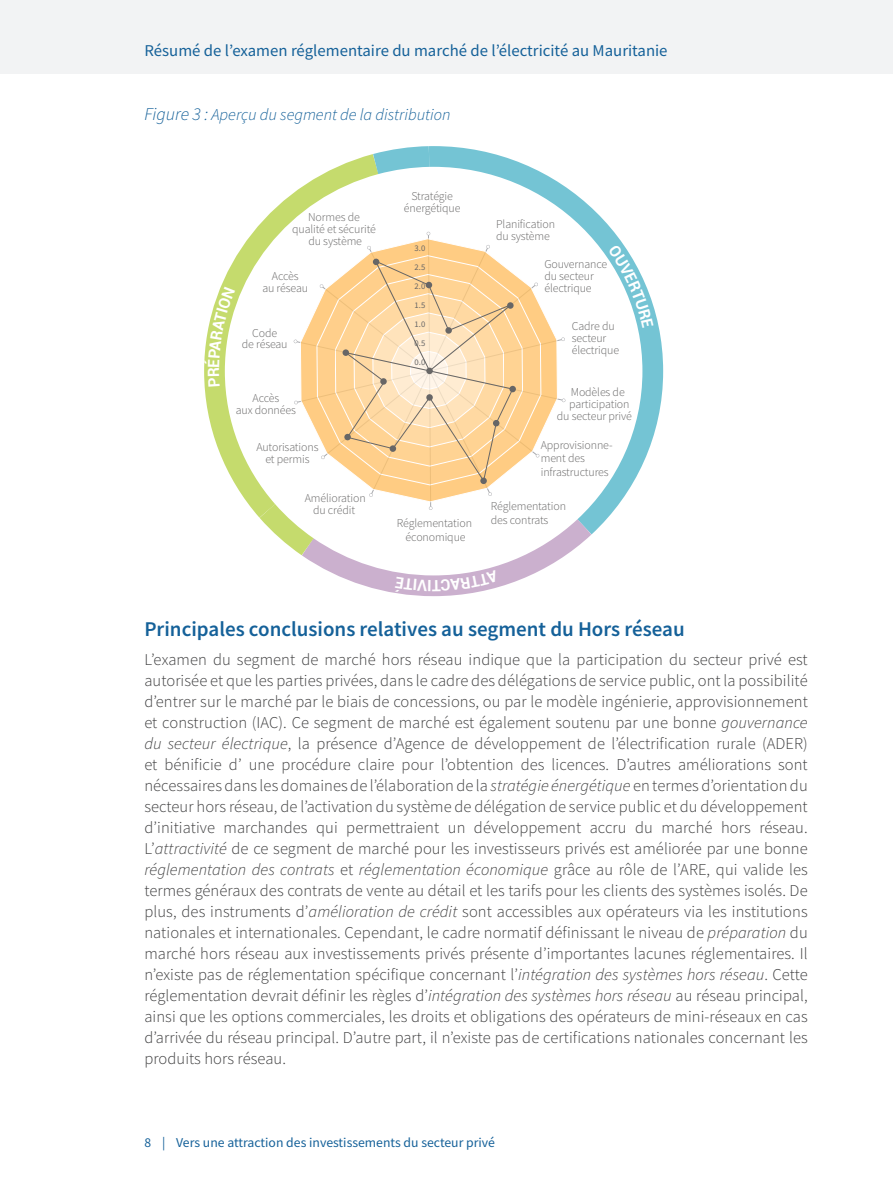
<style>
.page{position:relative;width:893px;height:1191px;background:#fff}
.page>*{position:absolute;margin:0;border:0;box-sizing:border-box;transform-origin:0 0}
.Heading_4{font:600 21px "Source Sans Pro";color:#156199}
.t1{font:300 16.5px/21px "Source Sans Pro";letter-spacing:.005em;color:#3e3e3f;text-align:justify}
.t2{font:16.5px "Source Sans Pro";color:#156199}
.t3{font:italic 300 16.5px "Source Sans Pro";color:#156199}
.t4{font:13.5px "Source Sans Pro";color:#156199}
.t5{font:300 12px/12px "Source Sans Pro";letter-spacing:-.01em;color:#676666;text-align:center}
.t6{font:8.7px/19px "Source Sans Pro";color:#676666;text-align:justify}
.s1{font-size:18px}
.s2{font-style:italic}
</style>
<div class="page">
<div style="left:0;top:0;width:893px;height:74px;background:#f2f3f4"></div>
<svg style="left:428px;top:146px;width:236px;height:291px"></svg>
<svg style="left:204px;top:161px;width:146px;height:229px"></svg>
<svg style="left:350px;top:146px;width:100px;height:43px"></svg>
<svg style="left:205px;top:232px;width:448px;height:365px"></svg>
<p class="t2" style="left:145px;top:40px;width:524px">Résumé de l’examen réglementaire du marché de l’électricité au Mauritanie</p>
<p class="t3" style="left:144px;top:104px;width:308px"><span class="s1">Figure 3 :</span> Aperçu du segment de la distribution</p>
<p class="t5" style="left:292px;top:211px;width:85px">Normes de qualité et sécurité du système</p>
<p class="t5" style="left:262px;top:270px;width:47px">Accès<br>au réseau</p>
<p class="t5" style="left:242px;top:326px;width:47px">Code<br>de réseau</p>
<p class="t5" style="left:236px;top:391px;width:62px">Accès<br>aux données</p>
<p class="t5" style="left:256px;top:441px;width:64px">Autorisations et permis</p>
<p class="t5" style="left:305px;top:492px;width:62px">Amélioration du crédit</p>
<p class="t5" style="left:404px;top:190px;width:58px">Stratégie énergétique</p>
<p class="t6" style="left:415px;top:238px;width:12px">3.0<br>2.5<br>2.0<br>1.5<br>1.0<br>0.5<br>0.0</p>
<p class="t5" style="left:397px;top:516px;width:77px;line-height:13.6px">Réglementation économique</p>
<p class="t5" style="left:496px;top:218px;width:60px;text-align:left">Planification du système</p>
<p class="t5" style="left:544px;top:258px;width:64px;text-align:left">Gouvernance du secteur électrique</p>
<p class="t5" style="left:572px;top:320px;width:49px;text-align:left">Cadre du secteur électrique</p>
<p class="t5" style="left:571px;top:386px;width:56px">Modèles de</p>
<p class="t5" style="left:569px;top:398px;width:62px">participation</p>
<p class="t5" style="left:557px;top:410px;width:77px">du secteur privé</p>
<p class="t5" style="left:541px;top:438px;width:73px;line-height:13.6px;text-align:left">Approvisionne&shy;ment des infrastructures</p>
<p class="t5" style="left:491px;top:499px;width:77px;line-height:13.6px;text-align:left">Réglementation des contrats</p>
<p class="Heading_4" style="left:144px;top:615px;width:542px">Principales conclusions relatives au segment du Hors réseau</p>
<p class="t1" style="left:144px;top:649px;width:665px">L’examen du segment de marché hors réseau indique que la participation du secteur privé est autorisée et que les parties privées, dans le cadre des délégations de service public, ont la possibilité d’entrer sur le marché par le biais de concessions, ou par le modèle ingénierie, approvisionnement et construction (IAC). Ce segment de marché est également soutenu par une bonne <span class="s2">gouvernance du secteur électrique</span>, la présence d’Agence de développement de l’électrification rurale (ADER) et bénificie d’ une procédure claire pour l’obtention des licences. D’autres améliorations sont nécessaires dans les domaines de l’élaboration de la <span class="s2">stratégie énergétique</span> en termes d’orientation du secteur hors réseau, de l’activation du système de délégation de service public et du développement d’initiative marchandes qui permettraient un développement accru du marché hors réseau.<br>L’<span class="s2">attractivité</span> de ce segment de marché pour les investisseurs privés est améliorée par une bonne <span class="s2">réglementation des contrats</span> et <span class="s2">réglementation économique</span> grâce au rôle de l’ARE, qui valide les termes généraux des contrats de vente au détail et les tarifs pour les clients des systèmes isolés. De plus, des instruments d’<span class="s2">amélioration de crédit</span> sont accessibles aux opérateurs via les institutions nationales et internationales. Cependant, le cadre normatif définissant le niveau de <span class="s2">préparation</span> du marché hors réseau aux investissements privés présente d’importantes lacunes réglementaires. Il n’existe pas de réglementation spécifique concernant l’<span class="s2">intégration des systèmes hors réseau</span>. Cette réglementation devrait définir les règles d’<span class="s2">intégration des systèmes hors réseau</span> au réseau principal, ainsi que les options commerciales, les droits et obligations des opérateurs de mini-réseaux en cas d’arrivée du réseau principal. D’autre part, il n’existe pas de certifications nationales concernant les produits hors réseau.</p>
<p class="t4" style="left:145px;top:1134px;width:352px">8 | Vers une attraction des investissements du secteur privé</p>
</div>
